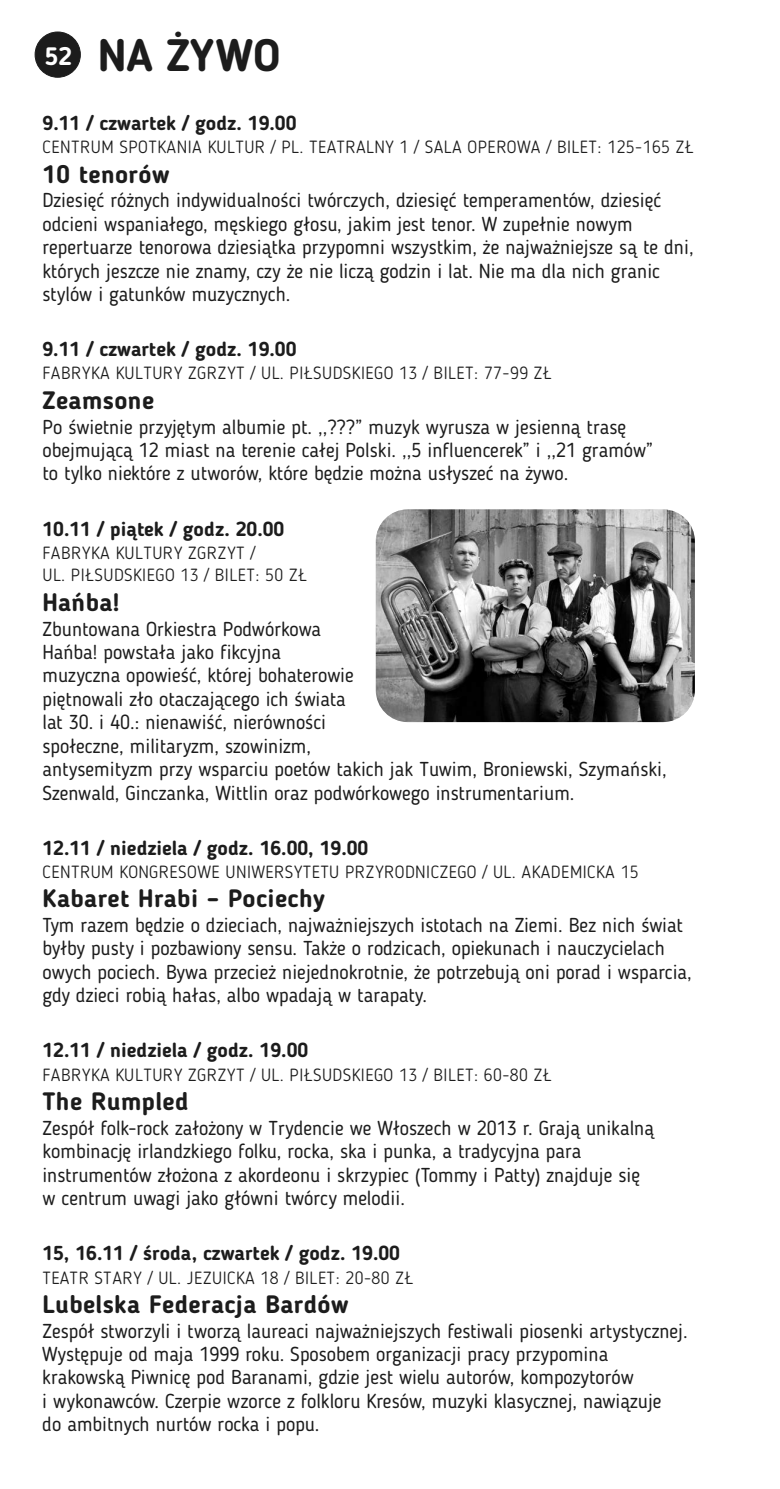
<style>
.page{position:relative;width:780px;height:1489px;background:#fff}
.page>*{position:absolute;margin:0;border:0;box-sizing:border-box;transform-origin:0 0}
.t1{font:700 45px "Blogger Sans";color:#1c1c1c}
.t2{font:700 25px "Blogger Sans";letter-spacing:.015em;color:#1c1c1c}
.t3{font:20px/23.5px "Blogger Sans";color:#1c1c1c}
.t4{font:700 20px "Blogger Sans";color:#1c1c1c}
.t5{font:300 17.5px/22.5px "Blogger Sans";letter-spacing:.03em;color:#1c1c1c}
.s1{font-size:25px;color:#fff}
</style>
<div class="page">
<div style="left:35px;top:32px;width:46px;height:45px;background:#1c1c1c;border:1px solid #1c1c1c;border-radius:50%"></div>
<img style="left:376px;top:509px;width:318px;height:213px;border-radius:32px">
<h1 class="t1" style="left:45px;top:37px;width:237px"><span class="s1">52</span> NA ŻYWO</h1>
<p class="t4" style="left:43px;top:115px;width:255px">9.11 / czwartek / godz. 19.00</p>
<p class="t5" style="left:43px;top:137px;width:652px">CENTRUM SPOTKANIA KULTUR / PL. TEATRALNY 1 / SALA OPEROWA / BILET: 125-165 ZŁ</p>
<p class="t2" style="left:42px;top:164px;width:128px">10 tenorów</p>
<p class="t3" style="left:42px;top:190px;width:652px">Dziesięć różnych indywidualności twórczych, dziesięć temperamentów, dziesięć odcieni wspaniałego, męskiego głosu, jakim jest tenor. W zupełnie nowym repertuarze tenorowa dziesiątka przypomni wszystkim, że najważniejsze są te dni, których jeszcze nie znamy, czy że nie liczą godzin i lat. Nie ma dla nich granic stylów i gatunków muzycznych.</p>
<p class="t4" style="left:42px;top:341px;width:255px">9.11 / czwartek / godz. 19.00</p>
<p class="t5" style="left:42px;top:363px;width:510px">FABRYKA KULTURY ZGRZYT / UL. PIŁSUDSKIEGO 13 / BILET: 77-99 ZŁ</p>
<p class="t2" style="left:42px;top:390px;width:113px">Zeamsone</p>
<p class="t3" style="left:42px;top:416px;width:612px">Po świetnie przyjętym albumie pt. ,,???” muzyk wyrusza w jesienną trasę obejmującą 12 miast na terenie całej Polski. ,,5 influencerek” i ,,21 gramów” to tylko niektóre z utworów, które będzie można usłyszeć na żywo.</p>
<p class="t4" style="left:42px;top:520px;width:243px">10.11 / piątek / godz. 20.00</p>
<p class="t5" style="left:42px;top:543px;width:266px">FABRYKA KULTURY ZGRZYT /<br>UL. PIŁSUDSKIEGO 13 / BILET: 50 ZŁ</p>
<p class="t2" style="left:42px;top:592px;width:79px">Hańba!</p>
<p class="t3" style="left:42px;top:618px;width:625px">Zbuntowana Orkiestra Podwórkowa<br>Hańba! powstała jako fikcyjna<br>muzyczna opowieść, której bohaterowie<br>piętnowali zło otaczającego ich świata<br>lat 30. i 40.: nienawiść, nierówności<br>społeczne, militaryzm, szowinizm,<br>antysemityzm przy wsparciu poetów takich jak Tuwim, Broniewski, Szymański, Szenwald, Ginczanka, Wittlin oraz podwórkowego instrumentarium.</p>
<p class="t4" style="left:42px;top:839px;width:327px">12.11 / niedziela / godz. 16.00, 19.00</p>
<p class="t5" style="left:42px;top:862px;width:597px">CENTRUM KONGRESOWE UNIWERSYTETU PRZYRODNICZEGO / UL. AKADEMICKA 15</p>
<p class="t2" style="left:42px;top:888px;width:284px">Kabaret Hrabi – Pociechy</p>
<p class="t3" style="left:42px;top:915px;width:651px">Tym razem będzie o dzieciach, najważniejszych istotach na Ziemi. Bez nich świat byłby pusty i pozbawiony sensu. Także o rodzicach, opiekunach i nauczycielach owych pociech. Bywa przecież niejednokrotnie, że potrzebują oni porad i wsparcia, gdy dzieci robią hałas, albo wpadają w tarapaty.</p>
<p class="t4" style="left:42px;top:1042px;width:267px">12.11 / niedziela / godz. 19.00</p>
<p class="t5" style="left:42px;top:1064px;width:510px">FABRYKA KULTURY ZGRZYT / UL. PIŁSUDSKIEGO 13 / BILET: 60-80 ZŁ</p>
<p class="t2" style="left:42px;top:1091px;width:148px">The Rumpled</p>
<p class="t3" style="left:42px;top:1117px;width:613px">Zespół folk-rock założony w Trydencie we Włoszech w 2013 r. Grają unikalną kombinację irlandzkiego folku, rocka, ska i punka, a tradycyjna para instrumentów złożona z akordeonu i skrzypiec (Tommy i Patty) znajduje się w centrum uwagi jako główni twórcy melodii.</p>
<p class="t4" style="left:42px;top:1244px;width:359px">15, 16.11 / środa, czwartek / godz. 19.00</p>
<p class="t5" style="left:42px;top:1267px;width:372px">TEATR STARY / UL. JEZUICKA 18 / BILET: 20-80 ZŁ</p>
<p class="t2" style="left:42px;top:1293px;width:308px">Lubelska Federacja Bardów</p>
<p class="t3" style="left:42px;top:1320px;width:647px">Zespół stworzyli i tworzą laureaci najważniejszych festiwali piosenki artystycznej.<br>Występuje od maja 1999 roku. Sposobem organizacji pracy przypomina krakowską Piwnicę pod Baranami, gdzie jest wielu autorów, kompozytorów<br>i wykonawców. Czerpie wzorce z folkloru Kresów, muzyki klasycznej, nawiązuje<br>do ambitnych nurtów rocka i popu.</p>
</div>
